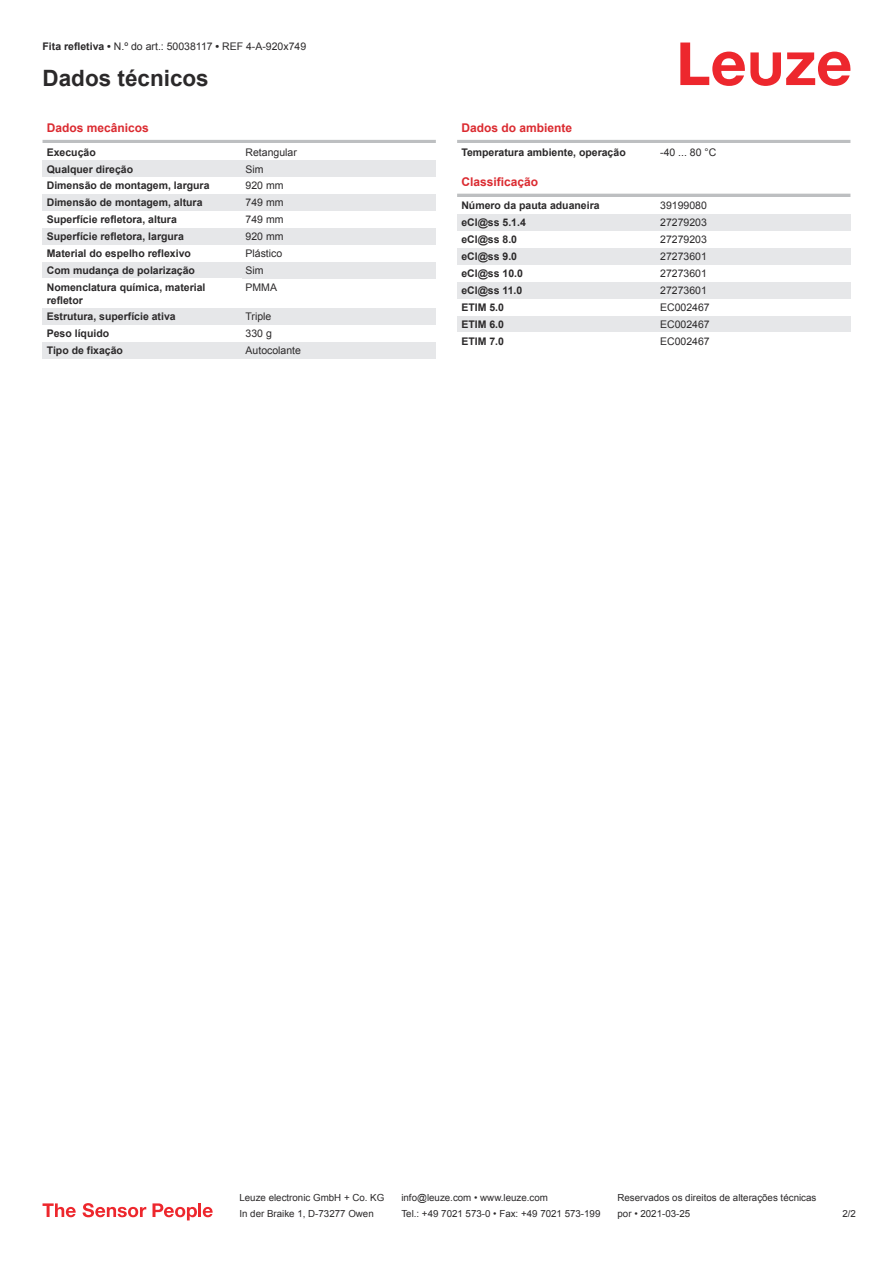
<style>
.page{position:relative;width:893px;height:1263px;background:#fff}
.page>*{position:absolute;margin:0;border:0;box-sizing:border-box;transform-origin:0 0}
.t1{font:700 22.5px "Arial";color:#2b292a}
.t2{font:700 12px "Arial";color:#db2a30}
.t3{font:700 10.5px/12.6px "Arial";color:#2b292a}
.t4{font:10.5px "Arial";color:#2b292a}
.t5{font:9.75px "Arial";color:#2b292a}
.s1{font-weight:700}
</style>
<div class="page">
<svg style="left:680px;top:43px;width:170px;height:43px"></svg>
<hr style="left:43px;top:140px;width:393px;height:3px;background:#bdbfc1">
<div style="left:43px;top:160px;width:199px;height:17px;background:#e6e7e9"></div>
<div style="left:242px;top:160px;width:194px;height:17px;background:#e6e7e9"></div>
<div style="left:43px;top:194px;width:199px;height:17px;background:#e6e7e9"></div>
<div style="left:242px;top:194px;width:194px;height:17px;background:#e6e7e9"></div>
<div style="left:43px;top:228px;width:199px;height:17px;background:#e6e7e9"></div>
<div style="left:242px;top:228px;width:194px;height:17px;background:#e6e7e9"></div>
<div style="left:43px;top:262px;width:199px;height:17px;background:#e6e7e9"></div>
<div style="left:242px;top:262px;width:194px;height:17px;background:#e6e7e9"></div>
<div style="left:43px;top:308px;width:199px;height:17px;background:#e6e7e9"></div>
<div style="left:242px;top:308px;width:194px;height:17px;background:#e6e7e9"></div>
<div style="left:43px;top:342px;width:199px;height:17px;background:#e6e7e9"></div>
<div style="left:242px;top:342px;width:194px;height:17px;background:#e6e7e9"></div>
<hr style="left:457px;top:140px;width:393px;height:3px;background:#bdbfc1">
<hr style="left:457px;top:194px;width:393px;height:3px;background:#bdbfc1">
<div style="left:457px;top:214px;width:200px;height:17px;background:#e6e7e9"></div>
<div style="left:657px;top:214px;width:193px;height:17px;background:#e6e7e9"></div>
<div style="left:457px;top:248px;width:200px;height:17px;background:#e6e7e9"></div>
<div style="left:657px;top:248px;width:193px;height:17px;background:#e6e7e9"></div>
<div style="left:457px;top:282px;width:200px;height:17px;background:#e6e7e9"></div>
<div style="left:657px;top:282px;width:193px;height:17px;background:#e6e7e9"></div>
<div style="left:457px;top:316px;width:200px;height:16px;background:#e6e7e9"></div>
<div style="left:657px;top:316px;width:193px;height:16px;background:#e6e7e9"></div>
<svg style="left:43px;top:1203px;width:33px;height:14px"></svg>
<svg style="left:83px;top:1203px;width:63px;height:14px"></svg>
<svg style="left:153px;top:1203px;width:44px;height:17px"></svg>
<hr style="left:198px;top:1203px;width:3px;height:14px;background:#ed272d">
<svg style="left:203px;top:1207px;width:10px;height:10px"></svg>
<p class="t4" style="left:43px;top:43px;width:265px"><span class="s1">Fita refletiva •</span> N.º do art.: 50038117 <span class="s1">•</span> REF 4-A-920x749</p>
<h1 class="t1" style="left:43px;top:70px;width:168px">Dados técnicos</h1>
<p class="t2" style="left:47px;top:123px;width:104px">Dados mecânicos</p>
<p class="t3" style="left:47px;top:147px;width:51px">Execução</p>
<p class="t4" style="left:246px;top:148px;width:53px">Retangular</p>
<p class="t3" style="left:47px;top:164px;width:88px">Qualquer direção</p>
<p class="t4" style="left:246px;top:165px;width:20px">Sim</p>
<p class="t3" style="left:47px;top:180px;width:164px">Dimensão de montagem, largura</p>
<p class="t4" style="left:246px;top:182px;width:39px">920 mm</p>
<p class="t3" style="left:47px;top:197px;width:157px">Dimensão de montagem, altura</p>
<p class="t4" style="left:246px;top:199px;width:39px">749 mm</p>
<p class="t3" style="left:47px;top:214px;width:132px">Superfície refletora, altura</p>
<p class="t4" style="left:246px;top:216px;width:39px">749 mm</p>
<p class="t3" style="left:47px;top:231px;width:139px">Superfície refletora, largura</p>
<p class="t4" style="left:246px;top:232px;width:39px">920 mm</p>
<p class="t3" style="left:47px;top:248px;width:146px">Material do espelho reflexivo</p>
<p class="t4" style="left:246px;top:249px;width:38px">Plástico</p>
<p class="t3" style="left:47px;top:265px;width:150px">Com mudança de polarização</p>
<p class="t4" style="left:246px;top:266px;width:20px">Sim</p>
<p class="t3" style="left:47px;top:282px;width:160px">Nomenclatura química, material refletor</p>
<p class="t4" style="left:246px;top:283px;width:33px">PMMA</p>
<p class="t3" style="left:47px;top:311px;width:130px">Estrutura, superfície ativa</p>
<p class="t4" style="left:246px;top:313px;width:27px">Triple</p>
<p class="t3" style="left:47px;top:328px;width:64px">Peso líquido</p>
<p class="t4" style="left:246px;top:330px;width:28px">330 g</p>
<p class="t3" style="left:47px;top:345px;width:78px">Tipo de fixação</p>
<p class="t4" style="left:246px;top:347px;width:57px">Autocolante</p>
<p class="t2" style="left:461px;top:123px;width:112px">Dados do ambiente</p>
<p class="t3" style="left:461px;top:147px;width:166px">Temperatura ambiente, operação</p>
<p class="t4" style="left:660px;top:148px;width:58px">-40 ... 80 °C</p>
<p class="t2" style="left:461px;top:177px;width:78px">Classificação</p>
<p class="t3" style="left:461px;top:200px;width:140px">Número da pauta aduaneira</p>
<p class="t4" style="left:660px;top:202px;width:48px">39199080</p>
<p class="t3" style="left:461px;top:217px;width:66px">eCl@ss 5.1.4</p>
<p class="t4" style="left:660px;top:219px;width:48px">27279203</p>
<p class="t3" style="left:461px;top:234px;width:57px">eCl@ss 8.0</p>
<p class="t4" style="left:660px;top:236px;width:48px">27279203</p>
<p class="t3" style="left:461px;top:251px;width:57px">eCl@ss 9.0</p>
<p class="t4" style="left:660px;top:252px;width:48px">27273601</p>
<p class="t3" style="left:461px;top:268px;width:63px">eCl@ss 10.0</p>
<p class="t4" style="left:660px;top:269px;width:48px">27273601</p>
<p class="t3" style="left:461px;top:285px;width:63px">eCl@ss 11.0</p>
<p class="t4" style="left:660px;top:286px;width:48px">27273601</p>
<p class="t3" style="left:461px;top:302px;width:44px">ETIM 5.0</p>
<p class="t4" style="left:660px;top:303px;width:51px">EC002467</p>
<p class="t3" style="left:461px;top:319px;width:44px">ETIM 6.0</p>
<p class="t4" style="left:660px;top:320px;width:51px">EC002467</p>
<p class="t3" style="left:461px;top:336px;width:44px">ETIM 7.0</p>
<p class="t4" style="left:660px;top:337px;width:51px">EC002467</p>
<p class="t5" style="left:239px;top:1194px;width:146px">Leuze electronic GmbH + Co. KG</p>
<p class="t5" style="left:401px;top:1194px;width:148px">info@leuze.com • www.leuze.com</p>
<p class="t5" style="left:617px;top:1194px;width:200px">Reservados os direitos de alterações técnicas</p>
<p class="t5" style="left:239px;top:1210px;width:136px">In der Braike 1, D-73277 Owen</p>
<p class="t5" style="left:401px;top:1210px;width:201px">Tel.: +49 7021 573-0 • Fax: +49 7021 573-199</p>
<p class="t5" style="left:617px;top:1210px;width:74px">por • 2021-03-25</p>
<p class="t5" style="left:842px;top:1210px;width:15px">2 /2</p>
</div>
